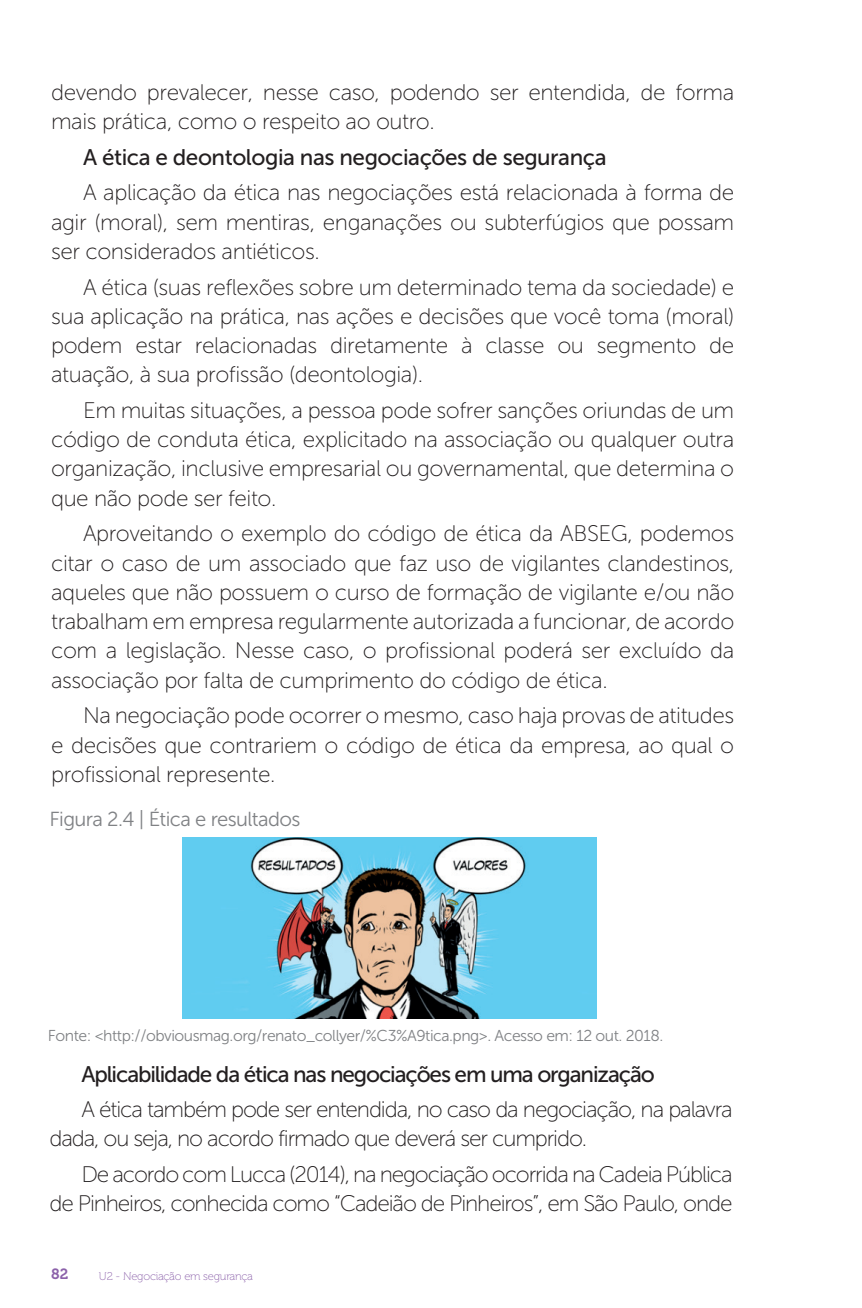
<style>
.page{position:relative;width:862px;height:1308px;background:#fff}
.page>*{position:absolute;margin:0;border:0;box-sizing:border-box;transform-origin:0 0}
.t1{font:22.5px/29.2px "Museo Sans 100";letter-spacing:-.02em;color:#231f20;text-align:justify}
.t2{font:22.5px/29.2px "Museo Sans 100";letter-spacing:-.05em;color:#231f20}
.t3{font:22.5px "Museo Sans 500";letter-spacing:-.05em;color:#231f20}
.t4{font:22.5px "Museo Sans 500";letter-spacing:-.02em;color:#231f20}
.t5{font:20.25px "Museo Sans 300";letter-spacing:-.03em;color:#808285}
.t6{font:15.75px "Museo Sans 300";letter-spacing:-.03em;color:#808285}
.t7{font:14.85px "Museo 700";color:#8c62aa}
.t8{font:11.25px "Museo 100";letter-spacing:-.02em;color:#8c62aa}
</style>
<div class="page">
<img style="left:182px;top:837px;width:414px;height:181px">
<p class="t1" style="left:51px;top:78px;width:684px">devendo prevalecer, nesse caso, podendo ser entendida, de forma mais prática, como o respeito ao outro.</p>
<p class="t4" style="left:83px;top:145px;width:525px">A ética e deontologia nas negociações de segurança</p>
<p class="t1" style="left:51px;top:178px;width:684px;text-indent:32px">A aplicação da ética nas negociações está relacionada à forma de agir (moral), sem mentiras, enganações ou subterfúgios que possam ser considerados antiéticos.</p>
<p class="t1" style="left:51px;top:272px;width:684px;text-indent:32px">A ética (suas reflexões sobre um determinado tema da sociedade) e sua aplicação na prática, nas ações e decisões que você toma (moral) podem estar relacionadas diretamente à classe ou segmento de atuação, à sua profissão (deontologia).</p>
<p class="t1" style="left:51px;top:396px;width:684px;text-indent:32px">Em muitas situações, a pessoa pode sofrer sanções oriundas de um código de conduta ética, explicitado na associação ou qualquer outra organização, inclusive empresarial ou governamental, que determina o que não pode ser feito.</p>
<p class="t1" style="left:51px;top:519px;width:684px;text-indent:32px">Aproveitando o exemplo do código de ética da ABSEG, podemos citar o caso de um associado que faz uso de vigilantes clandestinos, aqueles que não possuem o curso de formação de vigilante e/ou não trabalham em empresa regularmente autorizada a funcionar, de acordo com a legislação. Nesse caso, o profissional poderá ser excluído da associação por falta de cumprimento do código de ética.</p>
<p class="t1" style="left:51px;top:701px;width:684px;text-indent:32px">Na negociação pode ocorrer o mesmo, caso haja provas de atitudes e decisões que contrariem o código de ética da empresa, ao qual o profissional represente.</p>
<p class="t5" style="left:49px;top:807px;width:252px">Figura 2.4 | Ética e resultados</p>
<p class="t6" style="left:48px;top:1026px;width:616px">Fonte: &lt;http://obviousmag.org/renato_collyer/%C3%A9tica.png&gt;. Acesso em: 12 out. 2018.</p>
<p class="t3" style="left:81px;top:1061px;width:574px">Aplicabilidade da ética nas negociações em uma organização</p>
<p class="t2" style="left:49px;top:1095px;width:684px;text-indent:32px">A ética também pode ser entendida, no caso da negociação, na palavra dada, ou seja, no acordo firmado que deverá ser cumprido.</p>
<p class="t2" style="left:49px;top:1160px;width:684px;text-align:right">De acordo com Lucca (2014), na negociação ocorrida na Cadeia Pública<br>de Pinheiros, conhecida como “Cadeião de Pinheiros”, em São Paulo, onde</p>
<p class="t7" style="left:51px;top:1265px;width:19px">82</p>
<p class="t8" style="left:99px;top:1269px;width:155px">U2 - Negociação em segurança</p>
</div>
